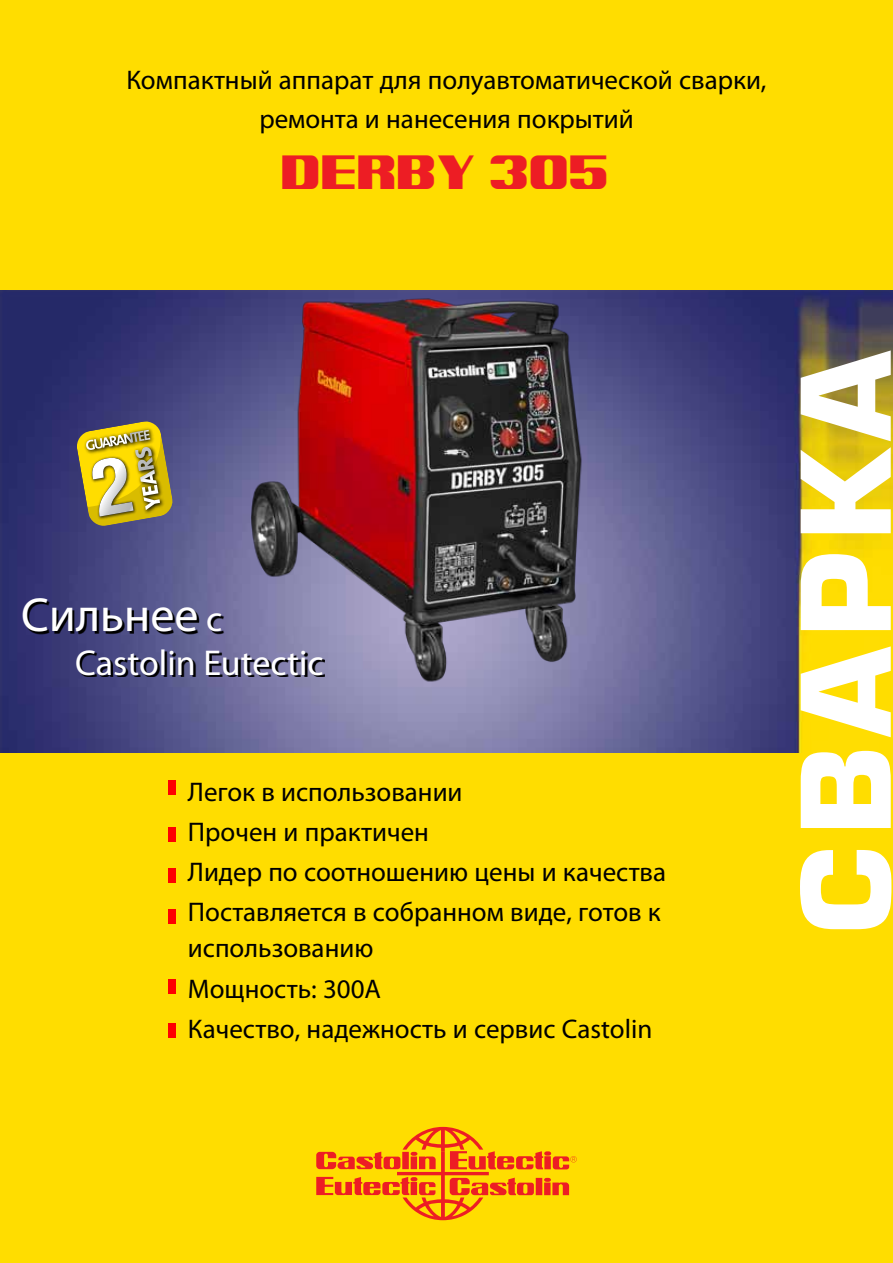
<style>
.page{position:relative;width:893px;height:1263px;background:#fd0}
.page>*{position:absolute;margin:0;border:0;box-sizing:border-box;transform-origin:0 0}
.t1{font:700 120px "Europe";color:#fff}
.t2{font:48px "Myriad Pro";color:#fff}
.t3{font:46.5px "Castolin";color:#ed1d24}
.t4{font:36px/43.2px "Myriad Pro";color:#fff}
.t5{font:27px/40.2px "Myriad Pro";color:#000}
</style>
<div class="page">
<svg style="left:316px;top:1127px;width:261px;height:93px"></svg>
<img style="left:0;top:290px;width:893px;height:463px">
<svg style="left:25px;top:600px;width:225px;height:77px"></svg>
<img style="left:250px;top:290px;width:339px;height:398px">
<svg style="left:76px;top:420px;width:98px;height:107px"></svg>
<div style="left:168px;top:780px;width:8px;height:15px;background:#f00"></div>
<div style="left:168px;top:827px;width:8px;height:15px;background:#f00"></div>
<div style="left:168px;top:868px;width:8px;height:15px;background:#f00"></div>
<div style="left:168px;top:909px;width:8px;height:15px;background:#f00"></div>
<div style="left:168px;top:979px;width:8px;height:15px;background:#f00"></div>
<div style="left:168px;top:1023px;width:8px;height:14px;background:#f00"></div>
<p class="t5" style="left:126px;top:60px;width:642px;line-height:39px;text-align:center">Компактный аппарат для полуавтоматической сварки, ремонта и нанесения покрытий</p>
<h3 class="t3" style="left:282px;top:155px;width:330px">DERBY 305</h3>
<h2 class="t2" style="left:21px;top:586px;width:179px">Сильнее</h2>
<h3 class="t4" style="left:75px;top:597px;width:250px;text-indent:131px">с<br>Castolin Eutectic</h3>
<p class="t5" style="left:188px;top:771px;width:480px">Легок в использовании<br>Прочен и практичен<br>Лидер по соотношению цены и качества<br>Поставляется в собранном виде, готов к</p>
<p class="t5" style="left:188px;top:928px;width:466px">использованию<br>Мощность: 300A<br>Качество, надежность и сервис Сastolin</p>
<h1 class="t1" style="left:776px;top:933px;width:586px;rotate:-90deg">Сварка</h1>
</div>
